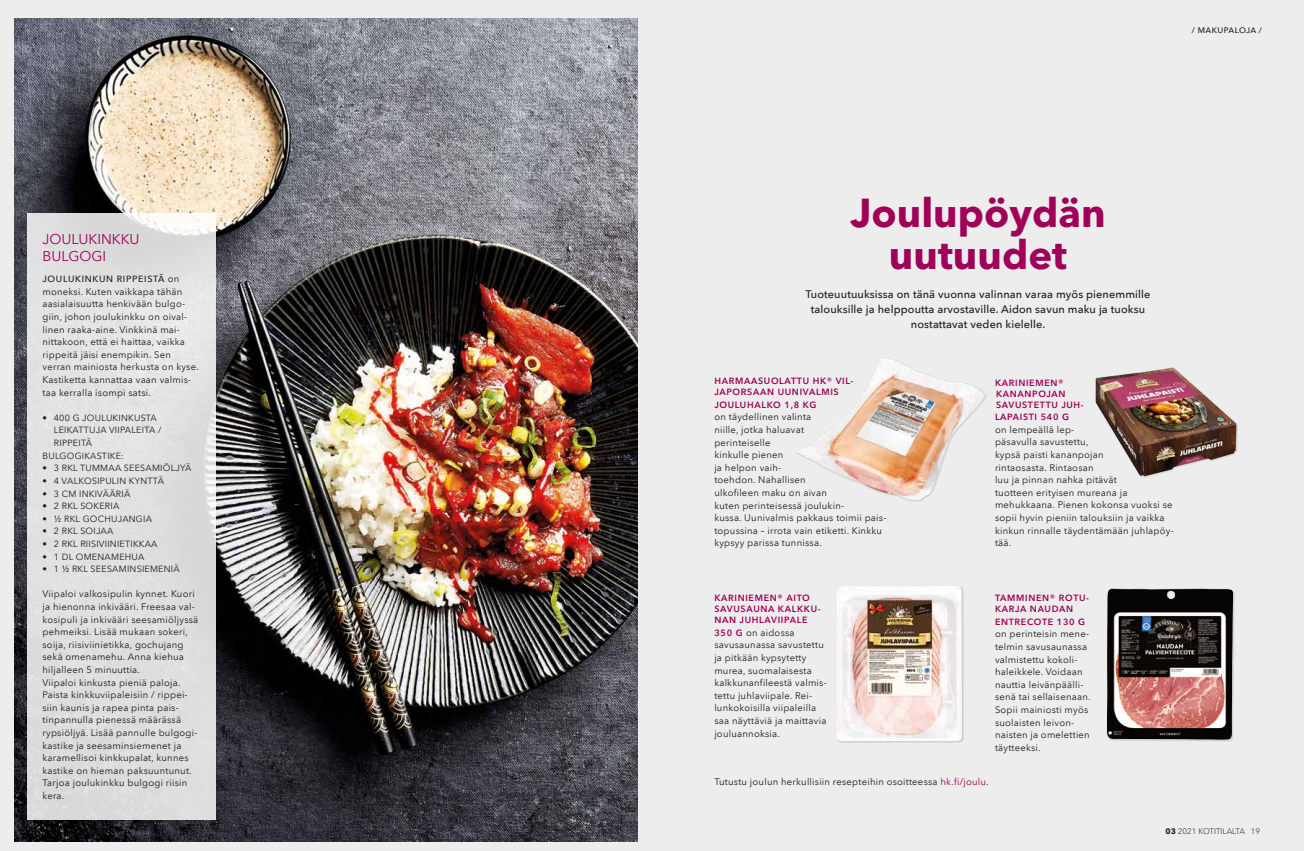
<style>
.page{position:relative;width:1304px;height:851px;background:#fff}
.page>*{position:absolute;margin:0;border:0;box-sizing:border-box;transform-origin:0 0}
.t1{font:700 40px/42px "Avenir Next LT Pro";color:#a00057;text-align:center}
.t2{font:14.1px/17px "Avenir Next LT Pro";color:#a00057}
.t3{font:500 11px/15px "Avenir Next";letter-spacing:.01em;color:#1d1d1b;text-align:center}
.t4{font:9.5px/12.6px "Avenir Next LT Pro";letter-spacing:.025em;color:#1d1d1b}
.t5{font:9px "Avenir Next LT Pro";letter-spacing:.025em;color:#1d1d1b}
.t6{font:600 9px/11px "Avenir Next LT Pro";letter-spacing:.075em;color:#a00057}
.t7{font:500 9px "Avenir Next LT Pro";letter-spacing:.075em;color:#1d1d1b}
.t8{font:300 8px "Avenir Next LT Pro";color:#1d1d1b}
.t9{font:500 8px "Avenir Next LT Pro";letter-spacing:.045em;color:#1d1d1b}
.s1{font-weight:400;font-size:9.5px}
.s2{font-weight:600;font-size:9px;color:#a00057}
.s3{color:#a00057}
.s4{font-weight:700}
</style>
<div class="page">
<div style="left:0;top:0;width:1304px;height:850px;background:#ededed"></div>
<img style="left:14px;top:18px;width:624px;height:822px">
<div style="left:1107px;top:588px;width:128px;height:153px;background:#1d1d1b;opacity:.16"></div>
<img style="left:1107px;top:588px;width:126px;height:151px">
<div style="left:1095px;top:367px;width:144px;height:111px;background:#1d1d1b;opacity:.16"></div>
<img style="left:1096px;top:367px;width:140px;height:109px">
<img style="left:796px;top:357px;width:189px;height:143px">
<div style="left:836px;top:585px;width:128px;height:158px;background:#cfcfcf"></div>
<img style="left:836px;top:585px;width:126px;height:156px">
<div style="left:27px;top:213px;width:188px;height:606px;background:#e0dfe1"></div>
<p class="t9" style="left:1192px;top:25px;width:71px">/ MAKUPALOJA /</p>
<h1 class="t1" style="left:850px;top:192px;width:257px">Joulupöydän uutuudet</h1>
<h2 class="t2" style="left:43px;top:230px;width:99px">Joulukinkku bulgogi</h2>
<p class="t7" style="left:43px;top:273px;width:138px">JOULUKINKUN RIPPEISTÄ <span class="s1">on</span></p>
<p class="t4" style="left:43px;top:285px;width:158px">moneksi. Kuten vaikkapa tähän aasialaisuutta henkivään bulgo&shy;giin, johon joulukinkku on oival&shy;linen raaka-aine. Vinkkinä mai&shy;nittakoon, että ei haittaa, vaikka rippeitä jäisi enempikin. Sen verran mainiosta herkusta on kyse.<br>Kastiketta kannattaa vaan valmis&shy;taa kerralla isompi satsi.</p>
<p class="t5" style="left:43px;top:412px;width:114px">• 400 g Joulukinkusta</p>
<p class="t5" style="left:54px;top:425px;width:109px">leikattuja viipaleita /</p>
<p class="t5" style="left:54px;top:437px;width:6px">rippeitä</p>
<p class="t5" style="left:43px;top:450px;width:83px">B ulgogikastike:</p>
<p class="t5" style="left:43px;top:462px;width:26px">• 3 rkl</p>
<p class="t5" style="left:80px;top:462px;width:8px">tummaa</p>
<p class="t5" style="left:124px;top:462px;width:7px">seesamiöljyä</p>
<p class="t5" style="left:43px;top:475px;width:26px">• 4 val</p>
<p class="t5" style="left:79px;top:475px;width:87px">kosipulin kynttä</p>
<p class="t5" style="left:43px;top:488px;width:43px">• 3 cminkivääriä</p>
<p class="t5" style="left:43px;top:500px;width:26px">• 2 rkl</p>
<p class="t5" style="left:80px;top:500px;width:7px">sokeria</p>
<p class="t5" style="left:43px;top:513px;width:28px">• ½ rkl</p>
<p class="t5" style="left:83px;top:513px;width:29px">gochujan</p>
<p class="t5" style="left:136px;top:513px;width:13px">gia</p>
<p class="t5" style="left:43px;top:525px;width:26px">• 2 rkl</p>
<p class="t5" style="left:80px;top:525px;width:7px">soijaa</p>
<p class="t5" style="left:43px;top:538px;width:26px">• 2 rkl</p>
<p class="t5" style="left:80px;top:538px;width:6px">riisiviinietikkaa</p>
<p class="t5" style="left:43px;top:551px;width:102px">• 1 dl om enam ehua</p>
<p class="t5" style="left:43px;top:563px;width:36px">• 1 ½ rkl</p>
<p class="t5" style="left:91px;top:563px;width:7px">seesaminsiemeniä</p>
<p class="t4" style="left:43px;top:587px;width:157px">Viipaloi valkosipulin kynnet. Kuori ja hienonna inkivääri. Freesaa val&shy;kosipuli ja inkivääri seesamiöljyssä pehmeiksi. Lisää mukaan sokeri, soija, riisiviinietikka, gochujang sekä omenamehu. Anna kiehua hiljalleen 5 minuuttia.<br>Viipaloi kinkusta pieniä paloja.<br>Paista kinkkuviipaleisiin / rippei&shy;siin kaunis ja rapea pinta pais&shy;tinpannulla pienessä määrässä rypsiöljyä. Lisää pannulle bulgogi&shy;kastike ja seesaminsiemenet ja karamellisoi kinkkupalat, kunnes kastike on hieman paksuuntunut.<br>Tarjoa joulukinkku bulgogi riisin kera.</p>
<p class="t6" style="left:995px;top:592px;width:96px">TAMMINEN® ROTU-<br>KARJA NAUDAN</p>
<p class="t3" style="left:805px;top:286px;width:347px">Tuoteuutuuksissa on tänä vuonna valinnan varaa myös pienemmille talouksille ja helppoutta arvostaville. Aidon savun maku ja tuoksu nostattavat veden kielelle.</p>
<p class="t6" style="left:714px;top:375px;width:140px">HARMAASUOLATTU H K® VIL-<br>JAPORSAAN UUNIVALMIS</p>
<p class="t6" style="left:714px;top:399px;width:103px">JOULUHALKO 1,8 KG</p>
<p class="t4" style="left:714px;top:410px;width:174px">on täydellinen valinta<br>niille, jotka haluavat<br>perinteiselle<br>kinkulle pienen<br>ja helpon vaih-<br>toehdon. Nahallisen<br>ulkofileen maku on aivan<br>kuten perinteisessä joulukin-<br>kussa. U univalmis pakkaus toimii pais&shy;topussina – irrota vain etiketti. Kinkku kypsyy parissa tunnissa.</p>
<p class="t6" style="left:995px;top:377px;width:90px">KARINIEMEN®<br>KANANPOJAN<br>SAVUSTETTU JUH-</p>
<p class="t6" style="left:995px;top:411px;width:76px">LAPAISTI 540 G</p>
<p class="t4" style="left:995px;top:423px;width:180px">on lempeällä lep-<br>päsavulla savustettu,<br>kypsä paisti kananpojan<br>rintaosasta. Rintaosan<br>luu ja pinnan nahka pitävät<br>tuotteen erityisen mureana ja mehukkaana. Pienen kokonsa vuoksi se sopii hyvin pieniin talouksiin ja vaikka kinkun rinnalle täydentämään juhlapöy&shy;tää.</p>
<p class="t6" style="left:714px;top:592px;width:108px">KARINIEMEN® AITO<br>SAVUSAUNA KALKKU-<br>NAN JUHLAVIIPALE</p>
<p class="t4" style="left:714px;top:626px;width:114px"><span class="s2">350 G</span> on aidossa savusaunassa savustettu ja pitkään kypsytetty murea, suomalaisesta kalkkunanfileestä valmis&shy;tettu juhlaviipale. Rei&shy;lunkokoisilla viipaleilla saa näyttäviä ja maittavia jouluannoksia.</p>
<p class="t6" style="left:995px;top:616px;width:92px">ENTRECOTE 130 G</p>
<p class="t4" style="left:995px;top:627px;width:97px">on perinteisin mene&shy;telmin savusaunassa valmistettu kokoli&shy;haleikkele. Voidaan nauttia leivänpäälli&shy;senä tai sellaisenaan.<br>Sopii mainiosti myös suolaisten leivon&shy;naisten ja omelettien täytteeksi.</p>
<p class="t4" style="left:714px;top:775px;width:276px">Tutustu joulun herkullisiin resepteihin osoitteessa <span class="s3">hk.fi/joulu</span>.</p>
<p class="t8" style="left:1166px;top:826px;width:96px"><span class="s4">03</span> 2021 KOTITILALTA 19</p>
</div>
